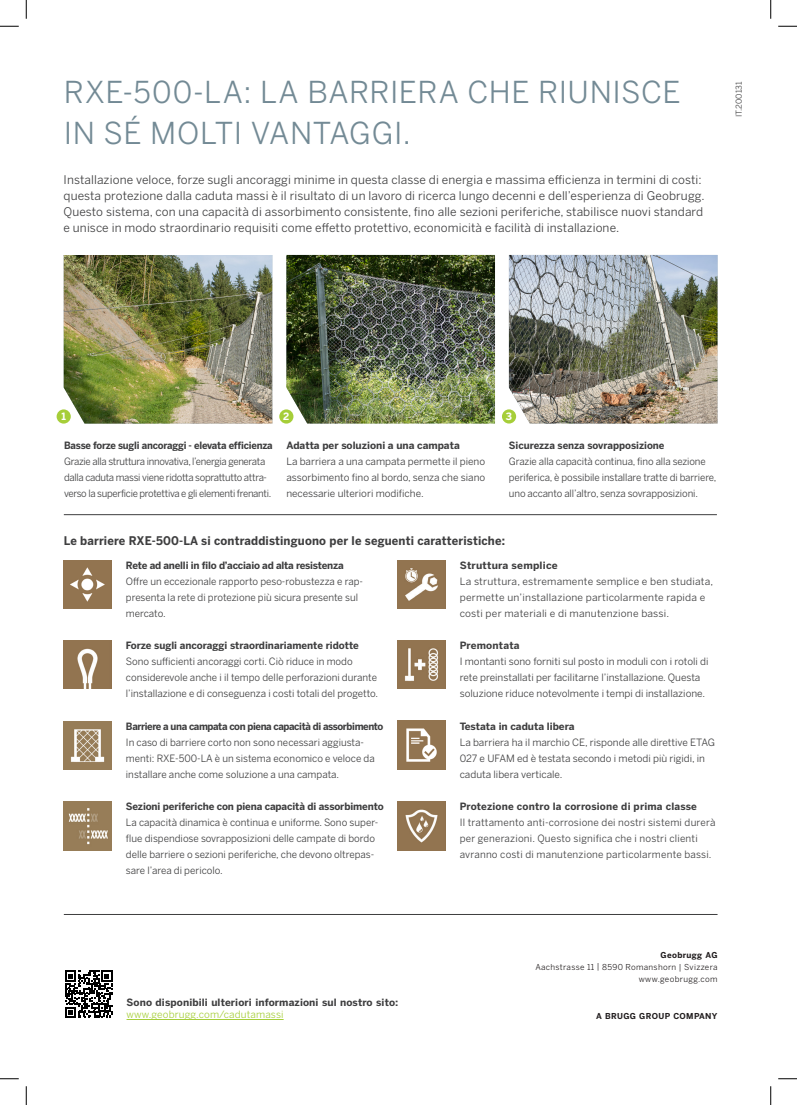
<style>
.page{position:relative;width:797px;height:1105px;background:#fff}
.page>*{position:absolute;margin:0;border:0;box-sizing:border-box;transform-origin:0 0}
.t1{font:30px/40.1px "Benton Sans";letter-spacing:.015em;color:#738a95}
.t2{font:11.88px/16px "Benton Sans";letter-spacing:.01em;color:#3e3e3f}
.t3{font:700 11.88px "Benton Sans";letter-spacing:.015em;color:#3e3e3f;scale:.95 1}
.t4{font:10px/16px "Benton Sans";color:#3e3e3f}
.t5{font:10px/16px "Benton Sans";letter-spacing:.02em;color:#3e3e3f}
.t6{font:700 10px "Benton Sans";letter-spacing:-.005em;color:#3e3e3f}
.t7{font:10px/16px "Benton Sans";letter-spacing:-.03em;color:#3e3e3f;scale:.96 1}
.t8{font:700 10px "Benton Sans";letter-spacing:.02em;color:#3e3e3f}
.t9{font:700 10px "Benton Sans";letter-spacing:-.04em;color:#3e3e3f;scale:.96 1}
.t10{font:700 10px "Benton Sans";letter-spacing:-.005em;color:#3e3e3f;scale:.95 1}
.t11{font:10px "Benton Sans";letter-spacing:.01em;color:#a6ce39}
.t12{font:700 10px "Benton Sans";color:#fff}
.t13{font:8.12px/12px "Benton Sans";letter-spacing:.04em;color:#231f20;text-align:right}
.t14{font:700 8.12px "Benton Sans";letter-spacing:.04em;color:#231f20}
.t15{font:8.12px "Benton Sans";letter-spacing:.01em;color:#3e3e3f}
</style>
<div class="page">
<hr style="left:64px;top:914px;width:653px;height:1px;background:#3e3e3f">
<img style="left:64px;top:255px;width:208px;height:169px">
<img style="left:286px;top:255px;width:209px;height:169px">
<img style="left:509px;top:255px;width:208px;height:169px">
<hr style="left:64px;top:514px;width:653px;height:1px;background:#3e3e3f">
<img style="left:64px;top:560px;width:48px;height:49px">
<img style="left:397px;top:641px;width:49px;height:48px">
<img style="left:397px;top:721px;width:49px;height:48px">
<div style="left:57px;top:409px;width:14px;height:15px;background:#a6ce39;border-radius:50%"></div>
<div style="left:279px;top:409px;width:14px;height:15px;background:#a6ce39;border-radius:50%"></div>
<div style="left:502px;top:409px;width:14px;height:15px;background:#a6ce39;border-radius:50%"></div>
<img style="left:64px;top:641px;width:48px;height:48px">
<img style="left:64px;top:721px;width:48px;height:48px">
<img style="left:64px;top:802px;width:48px;height:48px">
<img style="left:397px;top:802px;width:49px;height:48px">
<img style="left:397px;top:560px;width:49px;height:49px">
<hr style="left:126px;top:1019px;width:157px;height:1px;background:#a6ce39">
<svg style="left:65px;top:970px;width:48px;height:48px"></svg>
<svg style="left:0;top:25px;width:19px;height:2px"></svg>
<svg style="left:778px;top:25px;width:19px;height:2px"></svg>
<svg style="left:0;top:1078px;width:19px;height:1px"></svg>
<svg style="left:778px;top:1078px;width:19px;height:1px"></svg>
<svg style="left:25px;top:0;width:2px;height:19px"></svg>
<svg style="left:25px;top:1086px;width:2px;height:19px"></svg>
<svg style="left:770px;top:0;width:1px;height:19px"></svg>
<svg style="left:770px;top:1086px;width:1px;height:19px"></svg>
<h1 class="t1" style="left:64px;top:72px;width:618px">RXE-500-LA: LA BARRIERA CHE RIUNISCE<br>IN SÉ MOLTI VANTAGGI.</h1>
<p class="t2" style="left:64px;top:171px;width:642px">Installazione veloce, forze sugli ancoraggi minime in questa classe di energia e massima efficienza in termini di costi: questa protezione dalla caduta massi è il risultato di un lavoro di ricerca lungo decenni e dell’esperienza di Geobrugg.<br>Questo sistema, con una capacità di assorbimento consistente, fino alle sezioni periferiche, stabilisce nuovi standard e unisce in modo straordinario requisiti come effetto protettivo, economicità e facilità di installazione.</p>
<p class="t15" style="left:734px;top:117px;width:38px;rotate:-90deg">IT.200131</p>
<p class="t12" style="left:61px;top:411px;width:6px">1</p>
<p class="t12" style="left:283px;top:411px;width:8px">2</p>
<p class="t12" style="left:506px;top:411px;width:8px">3</p>
<p class="t10" style="left:64px;top:439px;width:221px">Basse forze sugli ancoraggi - elevata efficienza</p>
<p class="t7" style="left:64px;top:453px;width:217px">Grazie alla struttura innovativa, l’energia generata dalla caduta massi viene ridotta soprattutto attra&shy;verso la superficie protettiva e gli elementi frenanti.</p>
<p class="t6" style="left:286px;top:439px;width:175px">Adatta per soluzioni a una campata</p>
<p class="t4" style="left:286px;top:453px;width:200px;text-align:justify">La barriera a una campata permette il pieno assorbimento fino al bordo, senza che siano necessarie ulteriori modifiche.</p>
<p class="t6" style="left:509px;top:439px;width:157px">Sicurezza senza sovrapposizione</p>
<p class="t4" style="left:509px;top:453px;width:209px">Grazie alla capacità continua, fino alla sezione periferica, è possibile installare tratte di barriere, uno accanto all’altro, senza sovrapposizioni.</p>
<p class="t3" style="left:64px;top:533px;width:466px">Le barriere RXE-500-LA si contraddistinguono per le seguenti caratteristiche:</p>
<p class="t6" style="left:126px;top:559px;width:219px">Rete ad anelli in filo d’acciaio ad alta resistenza</p>
<p class="t4" style="left:126px;top:573px;width:239px">Offre un eccezionale rapporto peso-robustezza e rap&shy;presenta la rete di protezione più sicura presente sul mercato.</p>
<p class="t6" style="left:126px;top:640px;width:234px">Forze sugli ancoraggi straordinariamente ridotte</p>
<p class="t4" style="left:126px;top:654px;width:254px">Sono sufficienti ancoraggi corti. Ciò riduce in modo considerevole anche i il tempo delle perforazioni durante l’installazione e di conseguenza i costi totali del progetto.</p>
<p class="t9" style="left:126px;top:720px;width:270px">Barriere a una campata con piena capacità di assorbimento</p>
<p class="t4" style="left:126px;top:734px;width:250px">In caso di barriere corto non sono necessari aggiusta&shy;menti: RXE-500-LA è un sistema economico e veloce da installare anche come soluzione a una campata.</p>
<p class="t6" style="left:126px;top:800px;width:259px">Sezioni periferiche con piena capacità di assorbimento</p>
<p class="t4" style="left:126px;top:814px;width:254px">La capacità dinamica è continua e uniforme. Sono super&shy;flue dispendiose sovrapposizioni delle campate di bordo delle barriere o sezioni periferiche, che devono oltrepas&shy;sare l’area di pericolo.</p>
<p class="t8" style="left:460px;top:559px;width:99px">Struttura semplice</p>
<p class="t5" style="left:460px;top:573px;width:255px">La struttura, estremamente semplice e ben studiata, permette un’installazione particolarmente rapida e costi per materiali e di manutenzione bassi.</p>
<p class="t8" style="left:460px;top:640px;width:61px">Premontata</p>
<p class="t4" style="left:460px;top:654px;width:250px">I montanti sono forniti sul posto in moduli con i rotoli di rete preinstallati per facilitarne l’installazione. Questa soluzione riduce notevolmente i tempi di installazione.</p>
<p class="t6" style="left:460px;top:720px;width:116px">Testata in caduta libera</p>
<p class="t4" style="left:460px;top:734px;width:257px">La barriera ha il marchio CE, risponde alle direttive ETAG<br>027 e UFAM ed è testata secondo i metodi più rigidi, in caduta libera verticale.</p>
<p class="t8" style="left:460px;top:800px;width:239px">Protezione contro la corrosione di prima classe</p>
<p class="t5" style="left:460px;top:814px;width:257px">Il trattamento anti-corrosione dei nostri sistemi durerà per generazioni. Questo significa che i nostri clienti avranno costi di manutenzione particolarmente bassi.</p>
<p class="t6" style="left:126px;top:997px;width:273px">Sono disponibili ulteriori informazioni sul nostro sito:</p>
<p class="t11" style="left:126px;top:1009px;width:159px">www.geobrugg.com/cadutamassi</p>
<p class="t14" style="left:660px;top:950px;width:58px">Geobrugg AG</p>
<p class="t13" style="left:535px;top:961px;width:184px">Aachstrasse 11 | 8590 Romanshorn | Svizzera www.geobrugg.com</p>
<p class="t14" style="left:596px;top:1011px;width:123px">A BRUGG GROUP COMPANY</p>
</div>
